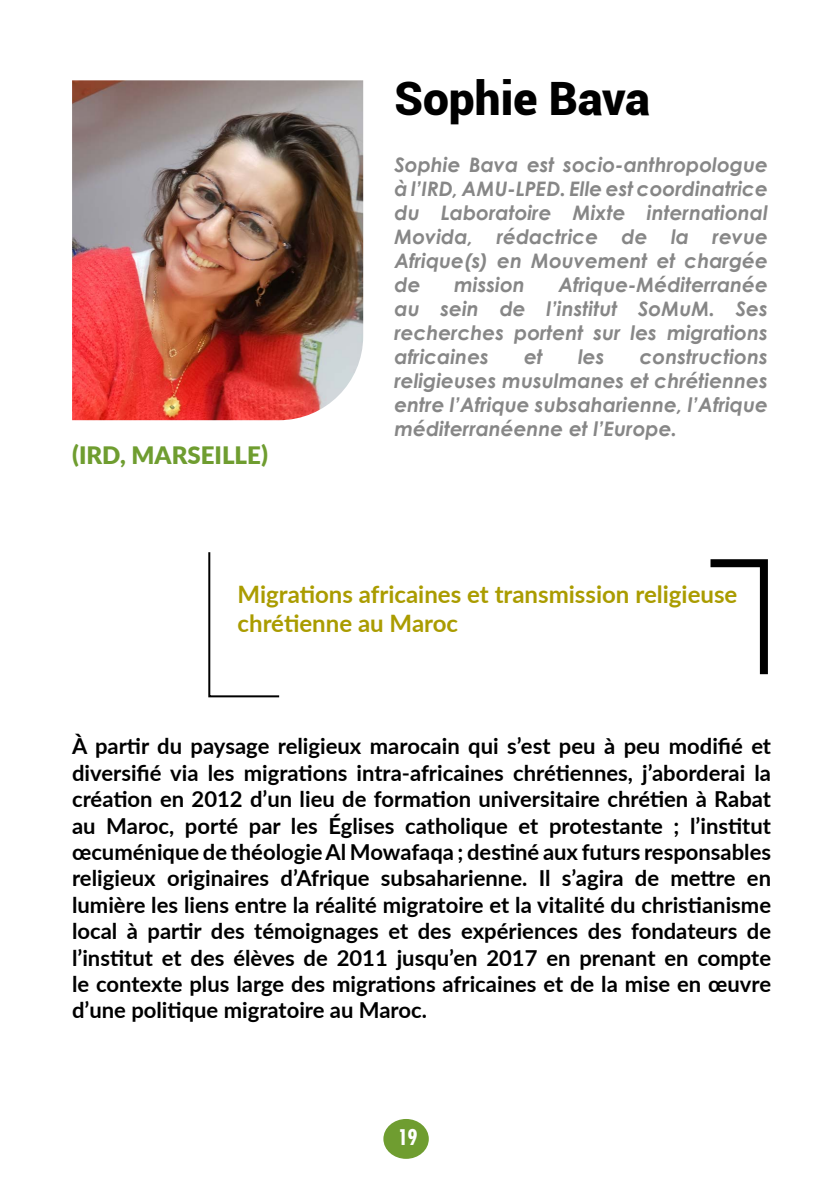
<style>
.page{position:relative;width:840px;height:1191px;background:#fff}
.page>*{position:absolute;margin:0;border:0;box-sizing:border-box;transform-origin:0 0}
.t1{font:900 46px "Roboto";color:#000}
.t2{font:700 24px/28.8px "Lato";color:#aa9c00}
.t3{font:900 24px "Lato";color:#6f9d30}
.t4{font:700 22px/26.4px "Lato";color:#000;text-align:justify}
.t5{font:700 condensed 22px "Futura BT";color:#fff}
.t6{font:italic 700 20px/24px "Century Gothic";color:#878787;text-align:justify}
</style>
<div class="page">
<div style="left:383px;top:1119px;width:45px;height:39px;background:#6f9d30;border-radius:50%"></div>
<img style="left:72px;top:80px;width:291px;height:340px">
<svg style="left:208px;top:552px;width:72px;height:146px"></svg>
<svg style="left:710px;top:559px;width:58px;height:116px"></svg>
<p class="t3" style="left:72px;top:437px;width:197px">(IRD, MARSEILLE)</p>
<p class="t1" style="left:394px;top:66px;width:257px">Sophie Bava</p>
<p class="t6" style="left:394px;top:152px;width:375px">Sophie Bava est socio-anthropologue à l’IRD, AMU-LPED. Elle est coordinatrice du Laboratoire Mixte international Movida, rédactrice de la revue Afrique(s) en Mouvement et chargée de</p>
<p class="t6" style="left:394px;top:272px;width:375px;text-indent:164px">Afrique-Méditerranée au sein de l’institut SoMuM. Ses recherches portent sur les migrations africaines</p>
<p class="t6" style="left:454px;top:272px;width:72px">mission</p>
<p class="t6" style="left:394px;top:344px;width:375px;text-indent:245px">constructions religieuses musulmanes et chrétiennes entre l’Afrique subsaharienne, l’Afrique méditerranéenne et l’Europe.</p>
<p class="t6" style="left:524px;top:344px;width:20px">et</p>
<p class="t6" style="left:578px;top:344px;width:28px">les</p>
<p class="t2" style="left:237px;top:579px;width:501px">Migrations africaines et transmission religieuse chrétienne au Maroc</p>
<p class="t4" style="left:72px;top:732px;width:700px">À partir du paysage religieux marocain qui s’est peu à peu modifié et diversifié via les migrations intra-africaines chrétiennes, j’aborderai la création en 2012 d’un lieu de formation universitaire chrétien à Rabat au Maroc, porté par les Églises catholique et protestante ; l’institut œcuménique de théologie Al Mowafaqa ; destiné aux futurs responsables religieux originaires d’Afrique subsaharienne. Il s’agira de mettre en lumière les liens entre la réalité migratoire et la vitalité du christianisme local à partir des témoignages et des expériences des fondateurs de l’institut et des élèves de 2011 jusqu’en 2017 en prenant en compte le contexte plus large des migrations africaines et de la mise en œuvre d’une politique migratoire au Maroc.</p>
<p class="t5" style="left:398px;top:1124px;width:21px">19</p>
</div>
